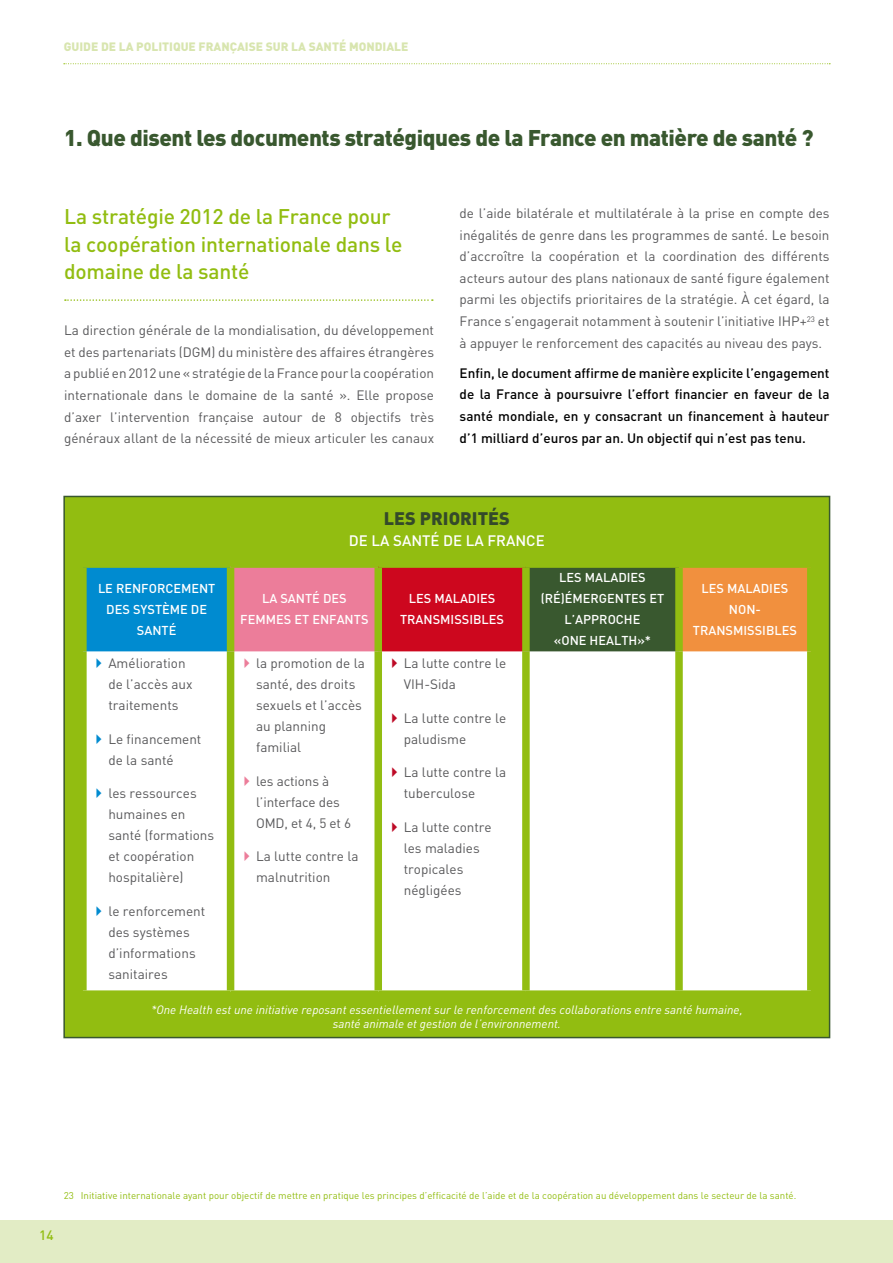
<style>
.page{position:relative;width:893px;height:1263px;background:#fff}
.page>*{position:absolute;margin:0;border:0;box-sizing:border-box;transform-origin:0 0}
.t1{font:900 22.5px "DIN";letter-spacing:-.02em;color:#39582f}
.t2{font:500 21px/27.6px "DIN";letter-spacing:-.01em;color:#92bd11}
.t3{font:900 18px "DIN";color:#344a2a}
.t4{font:500 15px "DIN";color:#fff}
.t5{font:13.5px/21px "DIN";color:#58585a}
.t6{font:500 13.5px/21.6px "DIN";color:#000;text-align:justify}
.t7{font:500 13.5px "DIN";color:#92bd11}
.t8{font:500 12.75px/21px "DIN";color:#fff;text-align:center}
.t9{font:italic 12px/14.4px "DIN";color:#fff;text-align:center}
.t10{font:900 12px "DIN";color:#d8e5af}
.t11{font:9.75px "DIN";color:#92bd11}
</style>
<div class="page">
<svg style="left:64px;top:63px;width:766px;height:1px"></svg>
<div style="left:0;top:1220px;width:893px;height:43px;background:#e2ecc5"></div>
<svg style="left:65px;top:299px;width:368px;height:2px"></svg>
<div style="left:64px;top:496px;width:766px;height:541px;background:#92bd11"></div>
<div style="left:83px;top:566px;width:148px;height:85px;background:#008bd0"></div>
<div style="left:231px;top:566px;width:147px;height:85px;background:#ec7d9a"></div>
<div style="left:378px;top:566px;width:148px;height:85px;background:#cd071e"></div>
<div style="left:526px;top:566px;width:153px;height:85px;background:#39582f"></div>
<div style="left:679px;top:566px;width:132px;height:85px;background:#f1903e"></div>
<div style="left:87px;top:651px;width:720px;height:339px;background:#fff"></div>
<hr style="left:79px;top:565px;width:152px;height:3px;background:#92bd11">
<hr style="left:231px;top:565px;width:147px;height:3px;background:#92bd11">
<hr style="left:378px;top:565px;width:148px;height:3px;background:#92bd11">
<hr style="left:526px;top:565px;width:153px;height:3px;background:#92bd11">
<hr style="left:679px;top:565px;width:136px;height:3px;background:#92bd11">
<div style="left:79px;top:568px;width:8px;height:83px;background:#92bd11"></div>
<div style="left:227px;top:568px;width:7px;height:83px;background:#92bd11"></div>
<div style="left:374px;top:568px;width:8px;height:83px;background:#92bd11"></div>
<div style="left:522px;top:568px;width:8px;height:83px;background:#92bd11"></div>
<div style="left:675px;top:568px;width:8px;height:83px;background:#92bd11"></div>
<div style="left:807px;top:568px;width:8px;height:83px;background:#92bd11"></div>
<div style="left:227px;top:651px;width:7px;height:339px;background:#92bd11"></div>
<div style="left:374px;top:651px;width:8px;height:339px;background:#92bd11"></div>
<div style="left:522px;top:651px;width:8px;height:339px;background:#92bd11"></div>
<div style="left:675px;top:651px;width:8px;height:339px;background:#92bd11"></div>
<svg style="left:97px;top:658px;width:5px;height:10px"></svg>
<svg style="left:97px;top:734px;width:5px;height:10px"></svg>
<svg style="left:97px;top:788px;width:5px;height:10px"></svg>
<svg style="left:97px;top:906px;width:5px;height:10px"></svg>
<svg style="left:244px;top:658px;width:5px;height:10px"></svg>
<svg style="left:244px;top:776px;width:5px;height:10px"></svg>
<svg style="left:244px;top:851px;width:5px;height:10px"></svg>
<svg style="left:392px;top:658px;width:5px;height:10px"></svg>
<svg style="left:392px;top:713px;width:5px;height:10px"></svg>
<svg style="left:392px;top:767px;width:5px;height:10px"></svg>
<svg style="left:392px;top:822px;width:5px;height:10px"></svg>
<p class="t10" style="left:64px;top:39px;width:338px">GUIDE DE LA POLITIQUE FRANÇAISE SUR LA SANTÉ MON DIALE</p>
<h1 class="t1" style="left:64px;top:123px;width:751px">1. Que disent les documents stratégiques de la France en matière de santé ?</h1>
<h2 class="t2" style="left:64px;top:202px;width:340px">La stratégie 2012 de la France pour la coopération internationale dans le domaine de la santé</h2>
<p class="t5" style="left:64px;top:319px;width:371px;line-height:21.6px;text-align:justify">La direction générale de la mondialisation, du développement et des partenariats (DGM) du ministère des affaires étrangères a publié en 2012 une « stratégie de la France pour la coopération internationale dans le domaine de la santé ». Elle propose d’axer l’intervention française autour de 8 objectifs très généraux allant de la nécessité de mieux articuler les canaux</p>
<p class="t5" style="left:460px;top:202px;width:371px;line-height:21.6px;text-align:justify">de l’aide bilatérale et multilatérale à la prise en compte des inégalités de genre dans les programmes de santé. Le besoin d’accroître la coopération et la coordination des différents acteurs autour des plans nationaux de santé figure également parmi les objectifs prioritaires de la stratégie. À cet égard, la France s’engagerait notamment à soutenir l’initiative IHP+<sup>23</sup> et à appuyer le renforcement des capacités au niveau des pays.</p>
<p class="t6" style="left:460px;top:362px;width:371px">Enfin, le document affirme de manière explicite l’engagement de la France à poursuivre l’effort financier en faveur de la santé mondiale, en y consacrant un financement à hauteur d’1 milliard d’euros par an. U n objectif qui n’est pas tenu.</p>
<h3 class="t3" style="left:384px;top:506px;width:127px">LES PRIORITÉS</h3>
<p class="t4" style="left:349px;top:531px;width:55px">DE LA SANTÉ</p>
<p class="t4" style="left:443px;top:531px;width:55px">DE LA FRANCE</p>
<p class="t8" style="left:98px;top:577px;width:119px">Le renforcement des système de santé</p>
<p class="t8" style="left:240px;top:588px;width:130px">La santé des femmes et enfants</p>
<p class="t8" style="left:400px;top:588px;width:106px">Les maladies transmissibles</p>
<p class="t5" style="left:108px;top:652px;width:86px">Amélioration de l’accès aux traitements</p>
<p class="t5" style="left:108px;top:728px;width:95px">Le financement de la santé</p>
<p class="t5" style="left:108px;top:783px;width:107px">les ressources humaines en santé (formations et coopération hospitalière)</p>
<p class="t5" style="left:108px;top:900px;width:98px">le renforcement des systèmes d’informations sanitaires</p>
<p class="t5" style="left:256px;top:652px;width:110px">la promotion de la santé, des droits sexuels et l’accès au planning familial</p>
<p class="t5" style="left:256px;top:770px;width:97px">les actions à l’interface des<br>OMD, et 4, 5 et 6</p>
<p class="t5" style="left:256px;top:846px;width:104px">La lutte contre la malnutrition</p>
<p class="t5" style="left:404px;top:652px;width:104px">La lutte contre le<br>VIH-Sida</p>
<p class="t5" style="left:404px;top:707px;width:104px">La lutte contre le paludisme</p>
<p class="t5" style="left:404px;top:762px;width:104px">La lutte contre la tuberculose</p>
<p class="t5" style="left:404px;top:816px;width:89px">La lutte contre les maladies tropicales négligées</p>
<p class="t8" style="left:541px;top:567px;width:125px">Les maladies (ré)émergEntes et l’approche<br>«One health»*</p>
<p class="t8" style="left:693px;top:577px;width:106px">Les maladies non&shy;transmissibles</p>
<p class="t9" style="left:151px;top:1002px;width:593px">*One Health est une initiative reposant essentiellement sur le renforcement des collaborations entre santé humaine, santé animale et gestion de l’environnement.</p>
<p class="t11" style="left:64px;top:1189px;width:734px">23 Initiative internationale ayant pour objectif de mettre en pratique les principes d’efficacité de l’aide et de la coopération au développement dans le secteur de la santé.</p>
<p class="t7" style="left:39px;top:1226px;width:16px">14</p>
</div>
